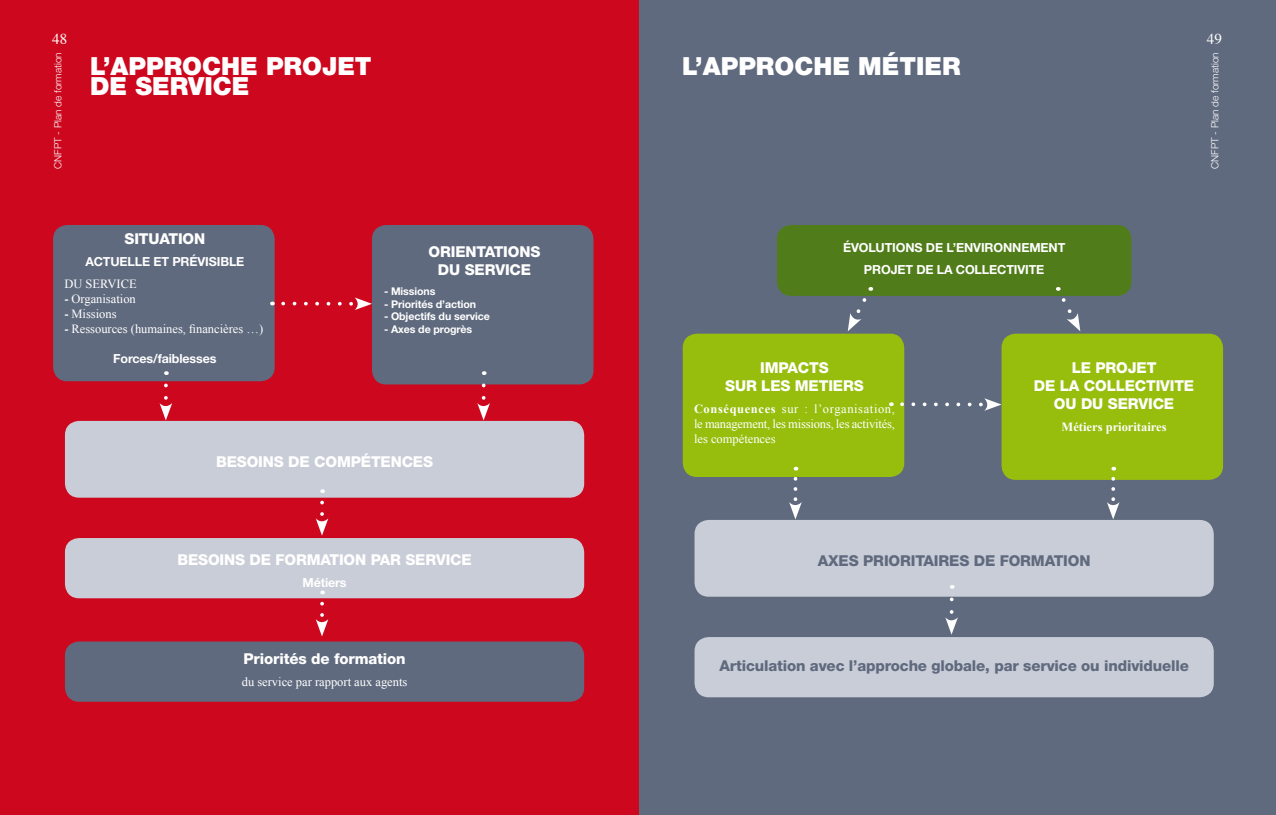
<style>
.page{position:relative;width:1276px;height:815px;background:#fff}
.page>*{position:absolute;margin:0;border:0;box-sizing:border-box;transform-origin:0 0}
.t1{font:900 25px/20px "Helvetica Neue";color:#fff}
.t2{font:800 15px/18px "Helvetica Neue";letter-spacing:-.01em;color:#fff;text-align:center}
.t3{font:800 15px "Helvetica Neue";letter-spacing:-.01em;color:#606a7e}
.t4{font:15px "Times";color:#fff}
.t5{font:12.5px/15px "Times New Roman";color:#fff;text-align:justify}
.t6{font:700 12.5px/22.1px "Helvetica Neue";letter-spacing:-.01em;color:#fff;text-align:center}
.t7{font:700 12.5px "Times New Roman";color:#fff}
.t8{font:700 10.62px "Helvetica Neue";letter-spacing:-.01em;color:#fff}
.t9{font:300 10px "Helvetica Neue";color:#fff}
.s1{font-family:"Helvetica Neue";font-weight:700;font-size:10.62px}
.s2{font-weight:700}
</style>
<div class="page">
<div style="left:638px;top:0;width:638px;height:815px;background:#606a7e"></div>
<div style="left:0;top:0;width:638px;height:815px;background:#cd071e"></div>
<div style="left:683px;top:334px;width:221px;height:143px;background:#97be0d;border-radius:14px"></div>
<div style="left:53px;top:225px;width:222px;height:156px;background:#606a7e;border-radius:14px"></div>
<div style="left:777px;top:225px;width:354px;height:71px;background:#507d1a;border-radius:14px"></div>
<div style="left:694px;top:520px;width:519px;height:77px;background:#c9cdd7;border-radius:14px"></div>
<div style="left:65px;top:421px;width:519px;height:77px;background:#c9cdd7;border-radius:14px"></div>
<div style="left:694px;top:637px;width:519px;height:60px;background:#c9cdd7;border-radius:14px"></div>
<div style="left:65px;top:538px;width:519px;height:60px;background:#c9cdd7;border-radius:14px"></div>
<div style="left:65px;top:641px;width:519px;height:61px;background:#606a7e;border-radius:14px"></div>
<div style="left:1001px;top:334px;width:222px;height:146px;background:#97be0d;border-radius:14px"></div>
<div style="left:372px;top:225px;width:221px;height:159px;background:#606a7e;border-radius:14px"></div>
<svg style="left:1057px;top:287px;width:23px;height:44px"></svg>
<svg style="left:847px;top:287px;width:24px;height:44px"></svg>
<svg style="left:1107px;top:479px;width:12px;height:40px"></svg>
<svg style="left:789px;top:479px;width:13px;height:40px"></svg>
<svg style="left:477px;top:385px;width:13px;height:35px"></svg>
<svg style="left:160px;top:385px;width:12px;height:35px"></svg>
<svg style="left:902px;top:398px;width:99px;height:13px"></svg>
<svg style="left:283px;top:297px;width:89px;height:13px"></svg>
<svg style="left:945px;top:599px;width:13px;height:36px"></svg>
<svg style="left:316px;top:502px;width:12px;height:34px"></svg>
<svg style="left:316px;top:604px;width:12px;height:32px"></svg>
<p class="t4" style="left:52px;top:25px;width:16px">48</p>
<p class="t4" style="left:1207px;top:25px;width:16px">49</p>
<p class="t9" style="left:52px;top:169px;width:118px;rotate:-90deg">CNFPT - Plan de formation</p>
<h1 class="t1" style="left:682px;top:56px;width:280px">L’APPROCHE MÉTIER</h1>
<p class="t9" style="left:1209px;top:169px;width:118px;rotate:-90deg">CNFPT - Plan de formation</p>
<h1 class="t1" style="left:90px;top:56px;width:283px">L’APPROCHE PROJET<br>DE SERVI</h1>
<h1 class="t1" style="left:213px;top:76px;width:36px">CE</h1>
<p class="t2" style="left:124px;top:229px;width:82px">SITUATION</p>
<p class="t6" style="left:85px;top:250px;width:160px">ACTUELLE ET PRÉVISIBLE</p>
<p class="t5" style="left:64px;top:276px;width:74px">DU SERVICE</p>
<p class="t5" style="left:64px;top:291px;width:73px"><span class="s1">-</span> Organisation</p>
<p class="t5" style="left:64px;top:306px;width:54px"><span class="s1">-</span> Missions</p>
<p class="t5" style="left:64px;top:321px;width:200px"><span class="s1">-</span> Ressources (humaines, financières …)</p>
<p class="t6" style="left:113px;top:347px;width:105px">Forces/faiblesses</p>
<p class="t2" style="left:429px;top:243px;width:113px">ORIENTATIONS<br>DU SERVICE</p>
<p class="t8" style="left:384px;top:285px;width:53px">- Missions</p>
<p class="t8" style="left:384px;top:297px;width:94px">- Priorités d’action</p>
<p class="t8" style="left:384px;top:310px;width:107px">- Objectifs du service</p>
<p class="t8" style="left:384px;top:323px;width:90px">- Axes de progrès</p>
<p class="t2" style="left:216px;top:453px;width:218px">BESOINS DE COMPÉTENCES</p>
<p class="t2" style="left:177px;top:551px;width:296px">BESOINS DE FORMATION PAR SERVICE</p>
<p class="t6" style="left:302px;top:571px;width:46px">Métiers</p>
<p class="t2" style="left:243px;top:650px;width:164px">Priorités de formation</p>
<p class="t5" style="left:242px;top:674px;width:167px">du service par rapport aux agents</p>
<p class="t6" style="left:843px;top:236px;width:224px">ÉVOLUTIONS DE L’ENVIRONNEMENT<br>PROJET DE LA COLLECTIVITE</p>
<p class="t2" style="left:725px;top:359px;width:140px">IMPACTS<br>SUR LES METIERS</p>
<p class="t5" style="left:694px;top:401px;width:202px"><span class="s2">Conséquences</span> sur : l’organisation, le management, les missions, les activités, les compétences</p>
<p class="t2" style="left:1034px;top:359px;width:162px">LE PROJET<br>DE LA COLLECTIVITE<br>OU DU SERVICE</p>
<p class="t7" style="left:1061px;top:420px;width:106px">Métiers prioritaires</p>
<p class="t3" style="left:818px;top:552px;width:274px">AXES PRIORITAIRES DE FORMATION</p>
<p class="t3" style="left:719px;top:657px;width:471px">Articulation avec l’approche globale, par service ou individuelle</p>
</div>
